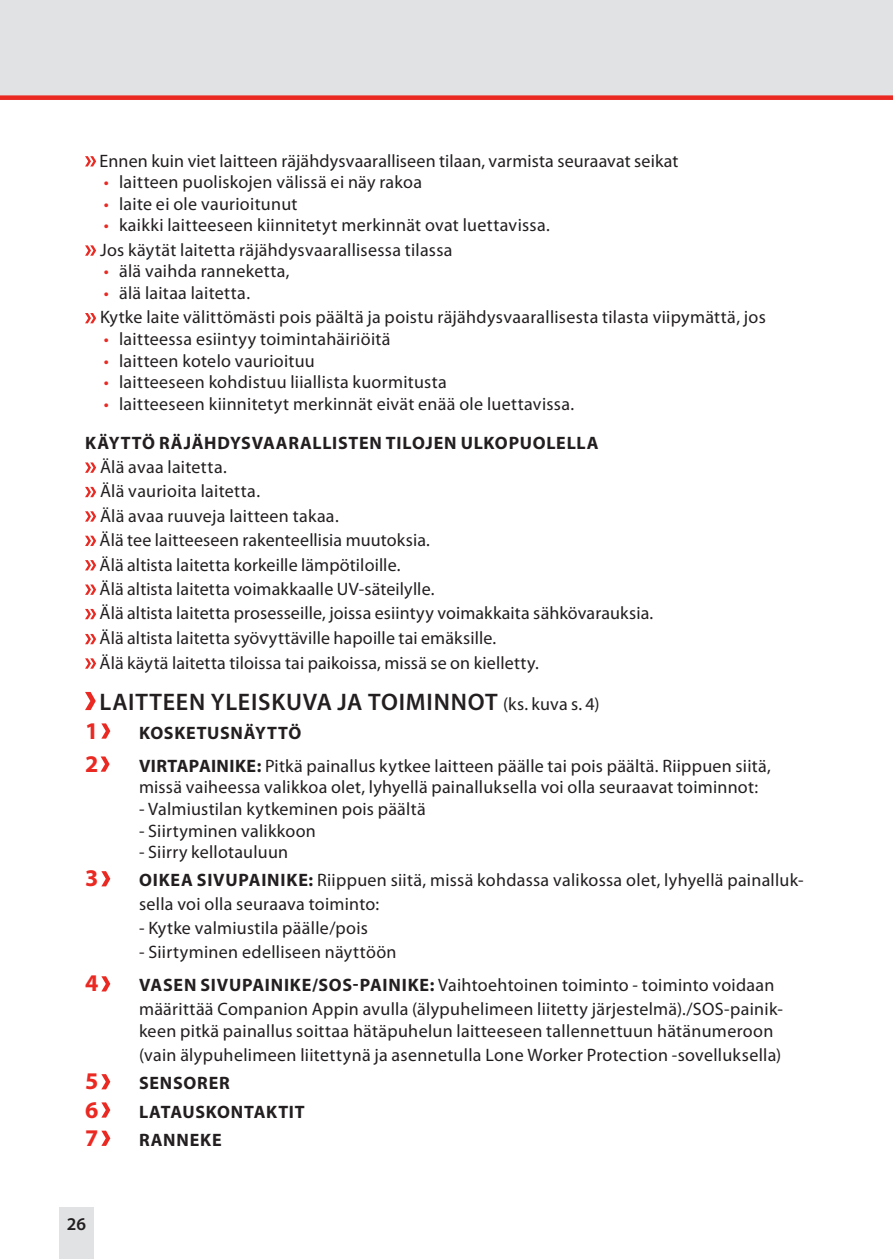
<style>
.page{position:relative;width:893px;height:1259px;background:#fff}
.page>*{position:absolute;margin:0;border:0;box-sizing:border-box;transform-origin:0 0}
.t1{font:600 24px "Myriad Pro";letter-spacing:.035em;color:#231f20}
.t2{font:700 24px "Myriad Pro";color:#ea2922}
.t3{font:18px/24.6px "Myriad Pro";letter-spacing:.015em;color:#231f20}
.t4{font:700 18px "Myriad Pro";letter-spacing:.04em;color:#231f20}
.t5{font:600 18px "Myriad Pro";color:#231f20}
.s1{color:#ea2922}
.s2{font-weight:700}
.s3{font-weight:400;font-size:18px}
</style>
<div class="page">
<div style="left:60px;top:1208px;width:34px;height:51px;background:#e1e2e4"></div>
<div style="left:0;top:0;width:893px;height:95px;background:#e1e2e4"></div>
<svg style="left:0;top:95px;width:893px;height:5px;background:#e93933"></svg>
<svg style="left:85px;top:156px;width:11px;height:10px"></svg>
<svg style="left:85px;top:245px;width:11px;height:11px"></svg>
<svg style="left:85px;top:313px;width:11px;height:10px"></svg>
<svg style="left:85px;top:462px;width:11px;height:11px"></svg>
<svg style="left:85px;top:487px;width:11px;height:10px"></svg>
<svg style="left:85px;top:511px;width:11px;height:10px"></svg>
<svg style="left:85px;top:536px;width:11px;height:10px"></svg>
<svg style="left:85px;top:560px;width:11px;height:10px"></svg>
<svg style="left:85px;top:584px;width:11px;height:11px"></svg>
<svg style="left:85px;top:609px;width:11px;height:10px"></svg>
<svg style="left:85px;top:634px;width:11px;height:10px"></svg>
<svg style="left:85px;top:658px;width:11px;height:10px"></svg>
<svg style="left:85px;top:692px;width:11px;height:18px"></svg>
<svg style="left:101px;top:723px;width:9px;height:15px"></svg>
<svg style="left:101px;top:756px;width:9px;height:15px"></svg>
<svg style="left:101px;top:871px;width:9px;height:15px"></svg>
<svg style="left:101px;top:976px;width:9px;height:15px"></svg>
<svg style="left:101px;top:1074px;width:9px;height:15px"></svg>
<svg style="left:101px;top:1102px;width:9px;height:15px"></svg>
<svg style="left:101px;top:1130px;width:9px;height:16px"></svg>
<p class="t3" style="left:100px;top:148px;width:580px">Ennen kuin viet laitteen räjähdysvaaralliseen tilaan, varmista seuraavat seikat</p>
<p class="t3" style="left:104px;top:170px;width:320px"><span class="s1">•</span> laitteen puoliskojen välissä ei näy rakoa</p>
<p class="t3" style="left:104px;top:191px;width:195px"><span class="s1">•</span> laite ei ole vaurioitunut</p>
<p class="t3" style="left:100px;top:213px;width:451px"><span class="s1">•</span> kaikki laitteeseen kiinnitetyt merkinnät ovat luettavissa.<br>Jos käytät laitetta räjähdysvaarallisessa tilassa</p>
<p class="t3" style="left:104px;top:259px;width:187px"><span class="s1">•</span> älä vaihda ranneketta,</p>
<p class="t3" style="left:100px;top:281px;width:667px"><span class="s1">•</span> älä laitaa laitetta.<br>Kytke laite välittömästi pois päältä ja poistu räjähdysvaarallisesta tilasta viipymättä, jos</p>
<p class="t3" style="left:104px;top:326px;width:288px"><span class="s1">•</span> laitteessa esiintyy toimintahäiriöitä</p>
<p class="t3" style="left:104px;top:348px;width:213px"><span class="s1">•</span> laitteen kotelo vaurioituu</p>
<p class="t3" style="left:104px;top:370px;width:345px"><span class="s1">•</span> laitteeseen kohdistuu liiallista kuormitusta</p>
<p class="t3" style="left:85px;top:384px;width:515px;line-height:38.7px;text-align:center"><span class="s1">•</span> laitteeseen kiinnitetyt merkinnät eivät enää ole luettavissa.<br><span class="s2">KÄYTTÖ RÄJÄHDYSVAARALLISTEN TILOJEN ULKOPUOLELLA</span></p>
<p class="t3" style="left:100px;top:454px;width:555px">Älä avaa laitetta.<br>Älä vaurioita laitetta.<br>Älä avaa ruuveja laitteen takaa.<br>Älä tee laitteeseen rakenteellisia muutoksia.<br>Älä altista laitetta korkeille lämpötiloille.<br>Älä altista laitetta voimakkaalle UV-säteilylle.<br>Älä altista laitetta prosesseille, joissa esiintyy voimakkaita sähkövarauksia.<br>Älä altista laitetta syövyttäville hapoille tai emäksille.<br>Älä käytä laitetta tiloissa tai paikoissa, missä se on kielletty.</p>
<h1 class="t1" style="left:99px;top:687px;width:501px">LAITTEEN YLEISKUVA JA TOIMINNOT <span class="s3">(ks. kuva s. 4)</span></h1>
<h1 class="t2" style="left:85px;top:715px;width:15px">1</h1>
<p class="t4" style="left:139px;top:721px;width:164px">KOSKETUSNÄYTTÖ</p>
<h1 class="t2" style="left:85px;top:748px;width:15px">2</h1>
<p class="t3" style="left:139px;top:754px;width:633px;line-height:21.6px"><span class="s2">VIRTAPAINIKE:</span> Pitkä painallus kytkee laitteen päälle tai pois päältä. Riippuen siitä, missä vaiheessa valikkoa olet, lyhyellä painalluksella voi olla seuraavat toiminnot:</p>
<p class="t3" style="left:139px;top:796px;width:288px">- Valmiustilan kytkeminen pois päältä</p>
<p class="t3" style="left:139px;top:818px;width:178px">- Siirtyminen valikkoon</p>
<p class="t3" style="left:139px;top:839px;width:151px">- Siirry kellotauluun</p>
<h1 class="t2" style="left:85px;top:862px;width:15px">3</h1>
<p class="t3" style="left:139px;top:868px;width:666px"><span class="s2">OIKEA SIVUPAINIKE:</span> Riippuen siitä, missä kohdassa valikossa olet, lyhyellä painalluk&shy;sella voi olla seuraava toiminto:</p>
<p class="t3" style="left:139px;top:915px;width:230px">- Kytke valmiustila päälle/pois</p>
<p class="t3" style="left:139px;top:939px;width:259px">- Siirtyminen edelliseen näyttöön</p>
<h1 class="t2" style="left:85px;top:967px;width:15px">4</h1>
<p class="t3" style="left:139px;top:973px;width:645px"><span class="s2">VASEN SIVUPAINIKE/SOS-PAINIKE:</span> Vaihtoehtoinen toiminto - toiminto voidaan määrittää Companion Appin avulla (älypuhelimeen liitetty järjestelmä)./SOS-painik-</p>
<p class="t3" style="left:139px;top:1018px;width:644px">keen pitkä painallus soittaa hätäpuhelun laitteeseen tallennettuun hätänumeroon (vain älypuhelimeen liitettynä ja asennetulla Lone Worker Protection -sovelluksella)</p>
<h1 class="t2" style="left:85px;top:1065px;width:15px">5</h1>
<p class="t4" style="left:139px;top:1071px;width:92px">SENSORER</p>
<h1 class="t2" style="left:85px;top:1094px;width:15px">6</h1>
<p class="t4" style="left:139px;top:1099px;width:167px">LATAUSKONTAKTIT</p>
<h1 class="t2" style="left:85px;top:1122px;width:15px">7</h1>
<p class="t4" style="left:139px;top:1128px;width:84px">RANNEKE</p>
<p class="t5" style="left:67px;top:1212px;width:21px">26</p>
</div>
